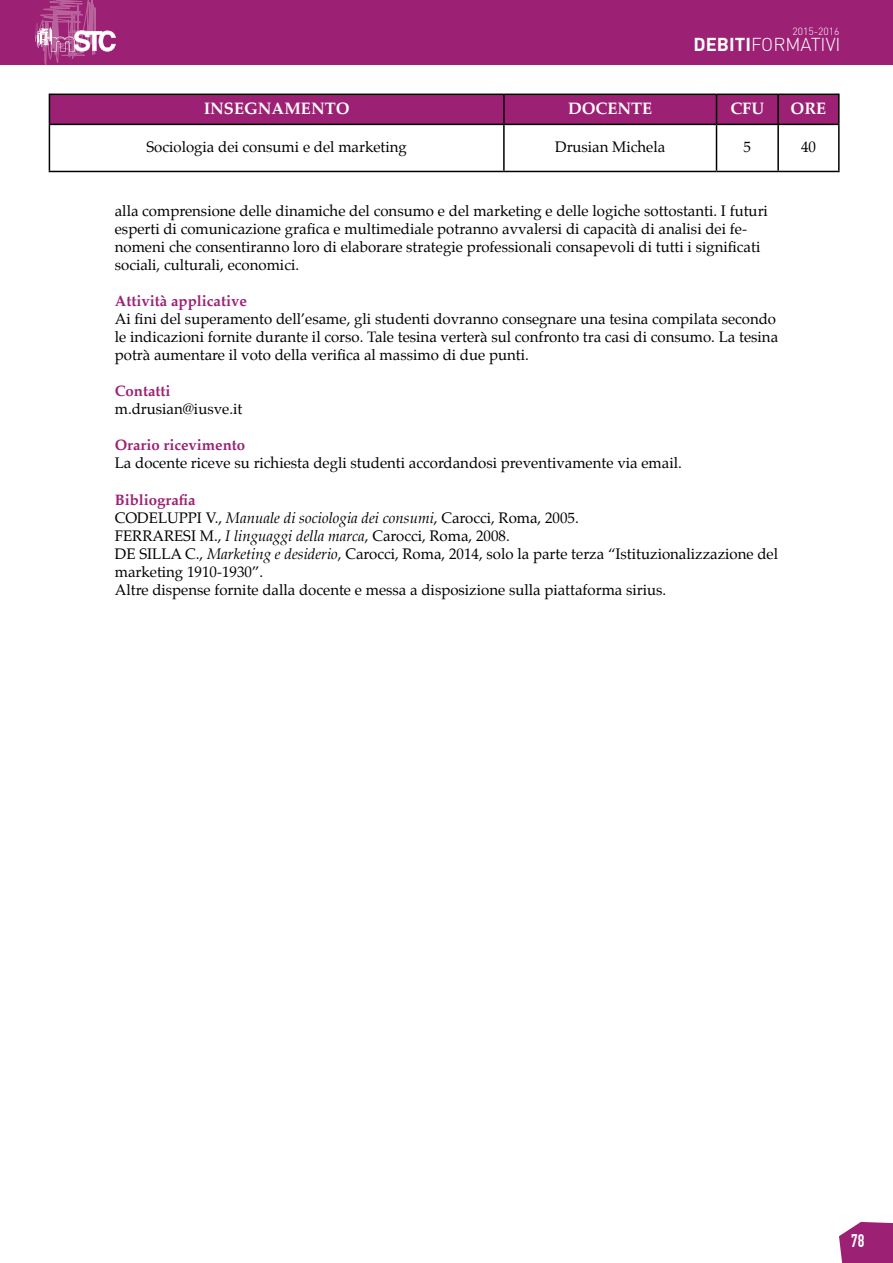
<style>
.page{position:relative;width:893px;height:1263px;background:#fff}
.page>*{position:absolute;margin:0;border:0;box-sizing:border-box;transform-origin:0 0}
.t1{font:300 18.45px "DIN";color:#fff}
.t2{font:700 17.85px "DIN Condensed";color:#fff}
.t3{font:700 16.5px "Palatino";color:#fff}
.t4{font:15px/18px "Palatino";color:#000}
.t5{font:700 15px "Palatino";color:#9c2174}
.t6{font:300 10.35px "DIN";color:#fff}
.s1{font-weight:700}
.s2{font-weight:700;color:#9c2174}
.s3{font-style:italic}
</style>
<div class="page">
<svg style="left:839px;top:1222px;width:54px;height:41px;background:#a53681"></svg>
<div style="left:0;top:0;width:893px;height:65px;background:#9c2174"></div>
<svg style="left:35px;top:0;width:81px;height:65px"></svg>
<svg style="left:49px;top:94px;width:789px;height:30px;background:#941f6e"></svg>
<hr style="left:778px;top:94px;width:62px;height:1px;background:#000">
<hr style="left:777px;top:95px;width:2px;height:29px;background:#000">
<hr style="left:838px;top:95px;width:2px;height:29px;background:#000">
<hr style="left:49px;top:124px;width:455px;height:1px;background:#000">
<hr style="left:49px;top:125px;width:1px;height:46px;background:#000">
<hr style="left:504px;top:124px;width:212px;height:1px;background:#000">
<hr style="left:503px;top:125px;width:2px;height:46px;background:#000">
<hr style="left:716px;top:124px;width:62px;height:1px;background:#000">
<hr style="left:716px;top:125px;width:1px;height:46px;background:#000">
<hr style="left:778px;top:124px;width:62px;height:1px;background:#000">
<hr style="left:777px;top:125px;width:2px;height:46px;background:#000">
<hr style="left:838px;top:125px;width:2px;height:46px;background:#000">
<hr style="left:49px;top:171px;width:455px;height:1px;background:#000">
<hr style="left:504px;top:171px;width:212px;height:1px;background:#000">
<hr style="left:716px;top:171px;width:62px;height:1px;background:#000">
<hr style="left:778px;top:171px;width:62px;height:1px;background:#000">
<p class="t6" style="left:793px;top:25px;width:49px">2015-2016</p>
<p class="t1" style="left:694px;top:33px;width:149px"><span class="s1">debiti</span>FORMATIVI</p>
<p class="t3" style="left:204px;top:94px;width:147px">INSEGNAMENTO</p>
<p class="t3" style="left:568px;top:94px;width:86px">DOCENTE</p>
<p class="t3" style="left:730px;top:94px;width:35px">CFU</p>
<p class="t3" style="left:791px;top:94px;width:37px">ORE</p>
<p class="t4" style="left:146px;top:138px;width:262px">Sociologia dei consumi e del marketing</p>
<p class="t4" style="left:555px;top:138px;width:112px">Drusian Michela</p>
<p class="t4" style="left:744px;top:138px;width:9px">5</p>
<p class="t4" style="left:801px;top:138px;width:16px">40</p>
<p class="t4" style="left:115px;top:202px;width:655px">alla comprensione delle dinamiche del consumo e del marketing e delle logiche sottostanti. I futuri esperti di comunicazione grafica e multimediale potranno avvalersi di capacità di analisi dei fe&shy;nomeni che consentiranno loro di elaborare strategie professionali consapevoli di tutti i significati sociali, culturali, economici.</p>
<p class="t5" style="left:115px;top:289px;width:134px">Attività applicative</p>
<p class="t4" style="left:115px;top:310px;width:665px">Ai fini del superamento dell’esame, gli studenti dovranno consegnare una tesina compilata secondo le indicazioni fornite durante il corso. Tale tesina verterà sul confronto tra casi di consumo. La tesina potrà aumentare il voto della verifica al massimo di due punti.</p>
<p class="t5" style="left:115px;top:379px;width:57px">Contatti</p>
<p class="t4" style="left:115px;top:400px;width:129px">m.drusian@iusve.it</p>
<p class="t5" style="left:115px;top:433px;width:132px">Orario ricevimento</p>
<p class="t4" style="left:115px;top:454px;width:568px">La docente riceve su richiesta degli studenti accordandosi preventivamente via email.</p>
<p class="t4" style="left:115px;top:490px;width:665px"><span class="s2">Bibliografia<br></span>CODELUPPI V., <span class="s3">Manuale di sociologia dei consumi</span>, Carocci, Roma, 2005.<br>FERRARESI M., <span class="s3">I linguaggi della marca</span>, Carocci, Roma, 2008.<br>DE SILLA C., <span class="s3">Marketing e desiderio</span>, Carocci, Roma, 2014, solo la parte terza “Istituzionalizzazione del marketing 1910-1930”.<br>Altre dispense fornite dalla docente e messa a disposizione sulla piattaforma sirius.</p>
<p class="t2" style="left:851px;top:1230px;width:15px">78</p>
</div>
